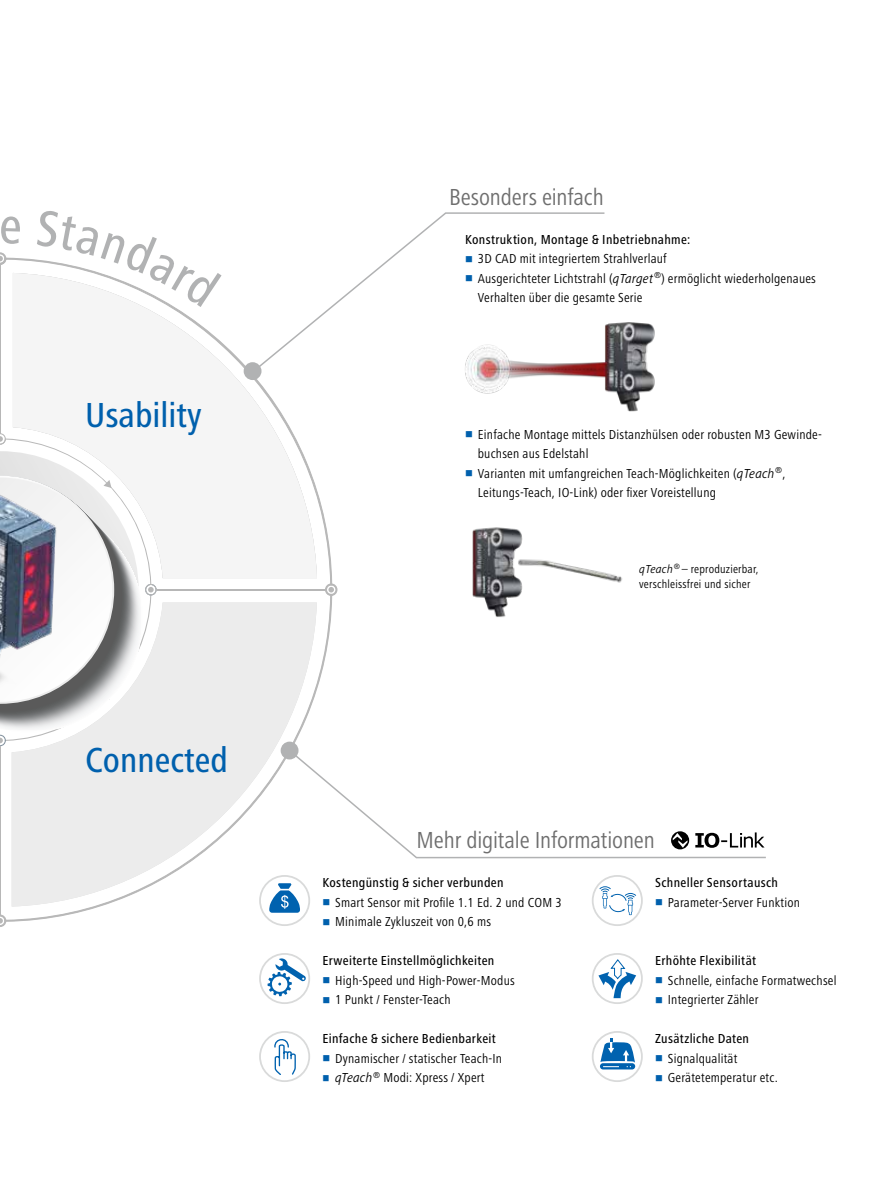
<style>
.page{position:relative;width:893px;height:1188px;background:#fff}
.page>*{position:absolute;margin:0;border:0;box-sizing:border-box;transform-origin:0 0}
.t1{font:500 condensed 36px "Frutiger Next LT";color:#0060ad}
.t2{font:condensed 24px "Frutiger Next LT";letter-spacing:-.005em;color:#6e6e6e}
.t3{font:condensed 13.5px/19.5px "Frutiger Next LT";letter-spacing:.015em;color:#000}
.t4{font:500 condensed 13.5px "Frutiger Next LT";letter-spacing:.025em;color:#000}
.t5{font:condensed 12px/15px "Frutiger Next LT";letter-spacing:.02em;color:#000}
.s1{font-style:italic;font-stretch:normal}
</style>
<div class="page">
<div style="left:259px;top:953px;width:51px;height:51px;border:2px solid #d9dada;border-radius:50%"></div>
<svg style="left:268px;top:957px;width:39px;height:39px"></svg>
<div style="left:592px;top:875px;width:51px;height:51px;border:2px solid #d9dada;border-radius:50%"></div>
<svg style="left:599px;top:886px;width:37px;height:29px"></svg>
<div style="left:259px;top:1031px;width:51px;height:51px;border:2px solid #d9dada;border-radius:50%"></div>
<svg style="left:274px;top:1039px;width:22px;height:43px"></svg>
<div style="left:592px;top:953px;width:51px;height:51px;border:2px solid #d9dada;border-radius:50%"></div>
<svg style="left:598px;top:959px;width:38px;height:39px"></svg>
<div style="left:592px;top:1031px;width:51px;height:51px;border:2px solid #d9dada;border-radius:50%"></div>
<svg style="left:600px;top:1038px;width:35px;height:31px"></svg>
<img style="left:472px;top:527px;width:150px;height:90px">
<img style="left:465px;top:322px;width:190px;height:90px">
<svg style="left:6px;top:257px;width:326px;height:665px"></svg>
<hr style="left:0;top:264px;width:1px;height:170px;background:#919191">
<svg style="left:13px;top:273px;width:304px;height:305px;fill:#f5f5f5"></svg>
<hr style="left:156px;top:589px;width:170px;height:1px;background:#919191">
<svg style="left:12px;top:603px;width:305px;height:304px;fill:#ececec"></svg>
<hr style="left:0;top:746px;width:1px;height:170px;background:#919191">
<svg style="left:0;top:433px;width:6px;height:12px"></svg>
<svg style="left:0;top:252px;width:6px;height:13px"></svg>
<svg style="left:325px;top:583px;width:13px;height:13px"></svg>
<svg style="left:0;top:914px;width:6px;height:13px"></svg>
<svg style="left:0;top:451px;width:157px;height:295px"></svg>
<img style="left:0;top:478px;width:84px;height:281px">
<div style="left:244px;top:362px;width:17px;height:18px;background:#b1b2b3;border-radius:50%"></div>
<div style="left:281px;top:742px;width:17px;height:17px;background:#b1b2b3;border-radius:50%"></div>
<svg style="left:251px;top:212px;width:355px;height:162px"></svg>
<svg style="left:281px;top:743px;width:485px;height:116px"></svg>
<svg style="left:671px;top:831px;width:18px;height:18px"></svg>
<svg style="left:695px;top:832px;width:69px;height:16px"></svg>
<svg style="left:466px;top:256px;width:6px;height:6px"></svg>
<svg style="left:466px;top:275px;width:6px;height:6px"></svg>
<svg style="left:323px;top:899px;width:6px;height:6px"></svg>
<svg style="left:323px;top:919px;width:6px;height:3px"></svg>
<svg style="left:37px;top:257px;width:185px;height:50px"></svg>
<h1 class="t1" style="left:85px;top:395px;width:118px">Usability</h1>
<h1 class="t1" style="left:85px;top:740px;width:145px">Connected</h1>
<h2 class="t2" style="left:449px;top:183px;width:156px">Besonders einfach</h2>
<p class="t4" style="left:465px;top:232px;width:227px">Konstruktion, Montage &amp; Inbetriebnahme:</p>
<p class="t3" style="left:478px;top:249px;width:340px">3D CAD mit integriertem Strahlverlauf<br>Ausgerichteter Lichtstrahl (<span class="s1">qTarget</span><sup>®</sup>) ermöglicht wiederholgenaues<br>Verhalten über die gesamte Serie</p>
<p class="t3" style="left:478px;top:424px;width:346px">Einfache Montage mittels Distanzhülsen oder robusten M3 Gewinde&shy;buchsen aus Edelstahl<br>Varianten mit umfangreichen Teach-Möglichkeiten (<span class="s1">qTeach</span><sup>®</sup>, Leitungs-Teach, IO-Link) oder fixer Voreistellung</p>
<p class="t5" style="left:639px;top:561px;width:121px"><span class="s1">qTeach</span><sup>®</sup> – reproduzierbar, verschleissfrei und sicher</p>
<h2 class="t2" style="left:417px;top:827px;width:240px">Mehr digitale Informationen</h2>
<p class="t4" style="left:322px;top:875px;width:183px">Kostengünstig &amp; sicher verbunden</p>
<p class="t3" style="left:335px;top:892px;width:228px">Smart Sensor mit Profile 1.1 Ed. 2 und COM 3<br>Minimale Zykluszeit von 0,6 ms</p>
<p class="t4" style="left:322px;top:953px;width:173px">Erweiterte Einstellmöglichkeiten</p>
<p class="t3" style="left:335px;top:970px;width:181px">High-Speed und High-Power-Modus<br>1 Punkt / Fenster-Teach</p>
<p class="t4" style="left:322px;top:1031px;width:175px">Einfache &amp; sichere Bedienbarkeit</p>
<p class="t3" style="left:335px;top:1048px;width:168px">Dynamischer / statischer Teach-In <span class="s1">qTeach</span><sup>®</sup> Modi: Xpress / Xpert</p>
<p class="t4" style="left:655px;top:875px;width:124px">Schneller Sensortausch</p>
<p class="t3" style="left:668px;top:892px;width:134px">Parameter-Server Funktion</p>
<p class="t4" style="left:655px;top:953px;width:103px">Erhöhte Flexibilität</p>
<p class="t3" style="left:668px;top:970px;width:170px">Schnelle, einfache Formatwechsel<br>Integrierter Zähler</p>
<p class="t4" style="left:655px;top:1031px;width:95px">Zusätzliche Daten</p>
<p class="t3" style="left:668px;top:1048px;width:111px">Signalqualität<br>Gerätetemperatur etc.</p>
</div>
